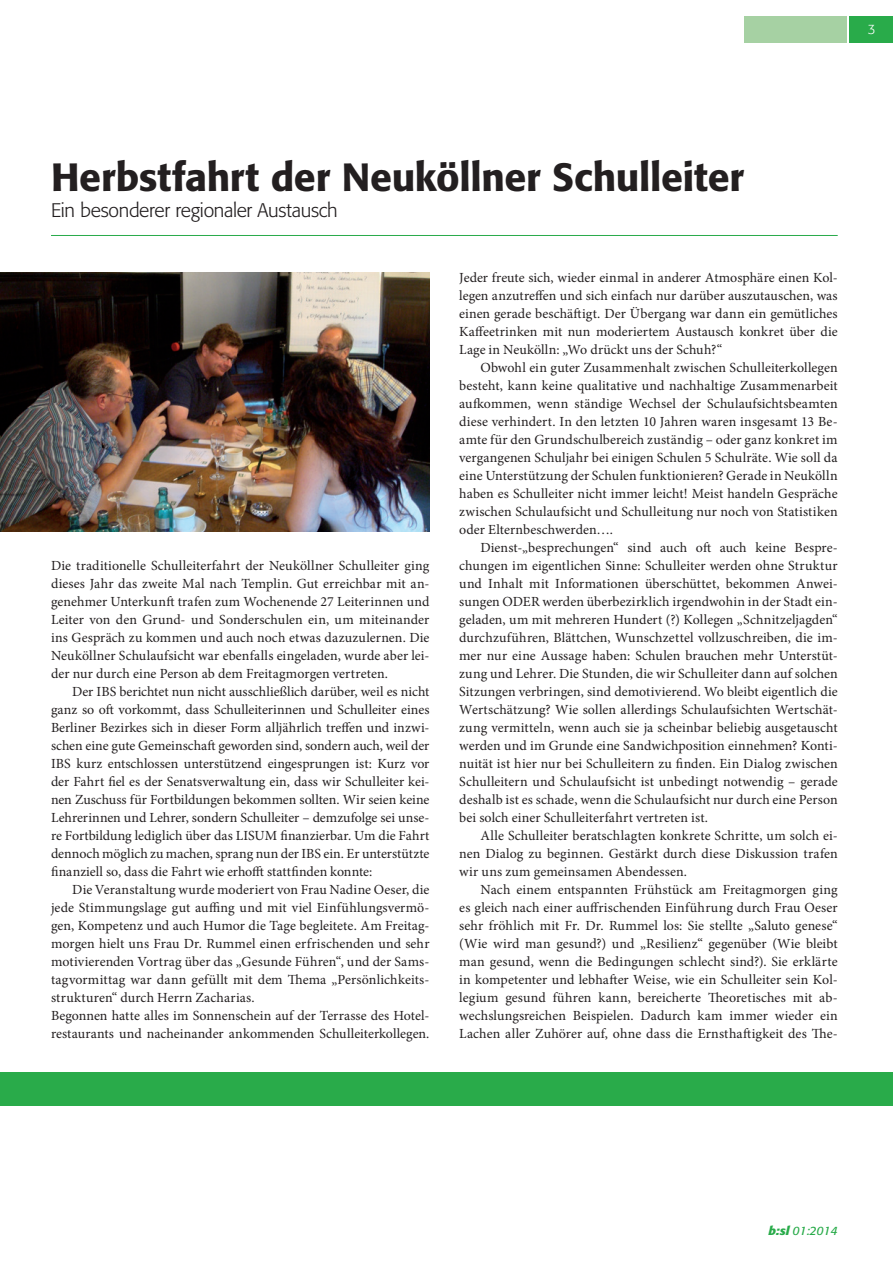
<style>
.page{position:relative;width:893px;height:1263px;background:#fff}
.page>*{position:absolute;margin:0;border:0;box-sizing:border-box;transform-origin:0 0}
.HEAD{font:500 39px "Formata";letter-spacing:-.005em;color:#231f20}
.SUB{font:300 19.5px "Formata";letter-spacing:-.015em;color:#231f20}
.FLIESSTEXT_Absatz_5m{font:13.95px/18px "Minion Pro";letter-spacing:.01em;color:#231f20;text-align:justify}
.FLIEßTEXT{font:13.95px/18px "Minion Pro";letter-spacing:.005em;color:#231f20;text-align:justify}
.t1{font:300 13.5px "Formata";color:#fff}
.t2{font:italic 12px "Formata";letter-spacing:-.01em;color:#29ab4a}
.s1{font-weight:700}
</style>
<div class="page">
<div style="left:849px;top:16px;width:44px;height:27px;background:#29ab4a"></div>
<div style="left:744px;top:16px;width:103px;height:27px;background:#a6d1a3"></div>
<div style="left:0;top:1072px;width:893px;height:34px;background:#29ab4a"></div>
<hr style="left:51px;top:235px;width:787px;height:1px;background:#29ab4a">
<img style="left:0;top:272px;width:429px;height:259px">
<p class="t1" style="left:868px;top:21px;width:9px">3</p>
<p class="HEAD" style="left:51px;top:154px;width:695px">Herbstfahrt der Neuköllner Schulleiter</p>
<p class="SUB" style="left:51px;top:199px;width:288px">Ein besonderer regionaler Austausch</p>
<p class="FLIEßTEXT" style="left:51px;top:557px;width:380px">Die traditionelle Schulleiterfahrt der Neuköllner Schulleiter ging dieses Jahr das zweite Mal nach Templin. Gut erreichbar mit an&shy;genehmer Unterkunft trafen zum Wochenende 27 Leiterinnen und Leiter von den Grund- und Sonderschulen ein, um miteinander ins Gespräch zu kommen und auch noch etwas dazuzulernen. Die Neuköllner Schulaufsicht war ebenfalls eingeladen, wurde aber lei&shy;der nur durch eine Person ab dem Freitagmorgen vertreten.</p>
<p class="FLIESSTEXT_Absatz_5m" style="left:51px;top:683px;width:380px;text-indent:21px">Der IBS berichtet nun nicht ausschließlich darüber, weil es nicht ganz so oft vorkommt, dass Schulleiterinnen und Schulleiter eines Berliner Bezirkes sich in dieser Form alljährlich treffen und inzwi&shy;schen eine gute Gemeinschaft geworden sind, sondern auch, weil der IBS kurz entschlossen unterstützend eingesprungen ist: Kurz vor der Fahrt fiel es der Senatsverwaltung ein, dass wir Schulleiter kei&shy;nen Zuschuss für Fortbildungen bekommen sollten. Wir seien keine Lehrerinnen und Lehrer, sondern Schulleiter – demzufolge sei unse&shy;re Fortbildung lediglich über das LISUM finanzierbar. Um die Fahrt dennoch möglich zu machen, sprang nun der IBS ein. Er unterstützte finanziell so, dass die Fahrt wie erhofft stattfinden konnte:</p>
<p class="FLIESSTEXT_Absatz_5m" style="left:51px;top:881px;width:380px;text-indent:21px">Die Veranstaltung wurde moderiert von Frau Nadine Oeser, die jede Stimmungslage gut auffing und mit viel Einfühlungsvermö&shy;gen, Kompetenz und auch Humor die Tage begleitete. Am Freitag&shy;morgen hielt uns Frau Dr. Rummel einen erfrischenden und sehr motivierenden Vortrag über das „Gesunde Führen“, und der Sams&shy;tagvormittag war dann gefüllt mit dem Thema „Persönlichkeits&shy;strukturen“ durch Herrn Zacharias.</p>
<p class="FLIEßTEXT" style="left:51px;top:1007px;width:380px">Begonnen hatte alles im Sonnenschein auf der Terrasse des Hotel&shy;restaurants und nacheinander ankommenden Schulleiterkollegen.</p>
<p class="FLIEßTEXT" style="left:459px;top:269px;width:380px">Jeder freute sich, wieder einmal in anderer Atmosphäre einen Kol&shy;legen anzutreffen und sich einfach nur darüber auszutauschen, was einen gerade beschäftigt. Der Übergang war dann ein gemütliches Kaffeetrinken mit nun moderiertem Austausch konkret über die Lage in Neukölln: „Wo drückt uns der Schuh?“</p>
<p class="FLIESSTEXT_Absatz_5m" style="left:459px;top:359px;width:380px;text-indent:21px">Obwohl ein guter Zusammenhalt zwischen Schulleiterkollegen besteht, kann keine qualitative und nachhaltige Zusammenarbeit aufkommen, wenn ständige Wechsel der Schulaufsichtsbeamten diese verhindert. In den letzten 10 Jahren waren insgesamt 13 Be&shy;amte für den Grundschulbereich zuständig – oder ganz konkret im vergangenen Schuljahr bei einigen Schulen 5 Schulräte. Wie soll da eine Unterstützung der Schulen funktionieren? Gerade in Neukölln haben es Schulleiter nicht immer leicht! Meist handeln Gespräche zwischen Schulaufsicht und Schulleitung nur noch von Statistiken oder Elternbeschwerden….</p>
<p class="FLIESSTEXT_Absatz_5m" style="left:459px;top:539px;width:380px;text-indent:21px">Dienst-„besprechungen“ sind auch oft auch keine Bespre&shy;chungen im eigentlichen Sinne: Schulleiter werden ohne Struktur und Inhalt mit Informationen überschüttet, bekommen Anwei&shy;sungen ODER werden überbezirklich irgendwohin in der Stadt ein&shy;geladen, um mit mehreren Hundert (?) Kollegen „Schnitzeljagden“ durchzuführen, Blättchen, Wunschzettel vollzuschreiben, die im&shy;mer nur eine Aussage haben: Schulen brauchen mehr Unterstüt&shy;zung und Lehrer. Die Stunden, die wir Schulleiter dann auf solchen Sitzungen verbringen, sind demotivierend. Wo bleibt eigentlich die Wertschätzung? Wie sollen allerdings Schulaufsichten Wertschät&shy;zung vermitteln, wenn auch sie ja scheinbar beliebig ausgetauscht werden und im Grunde eine Sandwichposition einnehmen? Konti&shy;nuität ist hier nur bei Schulleitern zu finden. Ein Dialog zwischen Schulleitern und Schulaufsicht ist unbedingt notwendig – gerade deshalb ist es schade, wenn die Schulaufsicht nur durch eine Person bei solch einer Schulleiterfahrt vertreten ist.</p>
<p class="FLIESSTEXT_Absatz_5m" style="left:459px;top:827px;width:380px;text-indent:21px">Alle Schulleiter beratschlagten konkrete Schritte, um solch ei&shy;nen Dialog zu beginnen. Gestärkt durch diese Diskussion trafen wir uns zum gemeinsamen Abendessen.</p>
<p class="FLIESSTEXT_Absatz_5m" style="left:459px;top:881px;width:380px;text-indent:21px">Nach einem entspannten Frühstück am Freitagmorgen ging es gleich nach einer auffrischenden Einführung durch Frau Oeser sehr fröhlich mit Fr. Dr. Rummel los: Sie stellte „Saluto genese“ (Wie wird man gesund?) und „Resilienz“ gegenüber (Wie bleibt man gesund, wenn die Bedingungen schlecht sind?). Sie erklärte in kompetenter und lebhafter Weise, wie ein Schulleiter sein Kol&shy;legium gesund führen kann, bereicherte Theoretisches mit ab&shy;wechslungsreichen Beispielen. Dadurch kam immer wieder ein Lachen aller Zuhörer auf, ohne dass die Ernsthaftigkeit des The-</p>
<p class="t2" style="left:768px;top:1223px;width:71px"><span class="s1">b:sl</span> 01:2014</p>
</div>
